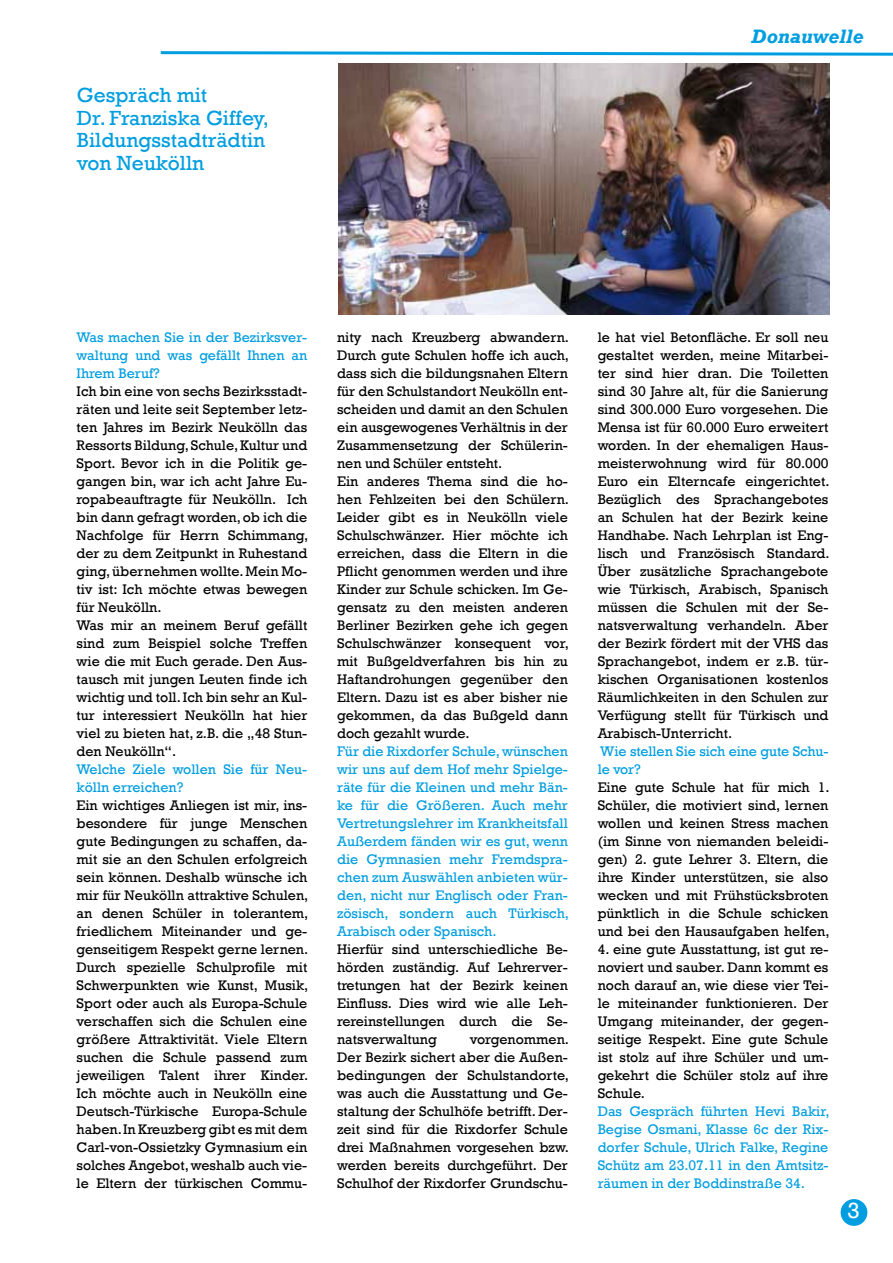
<style>
.page{position:relative;width:893px;height:1263px;background:#fff}
.page>*{position:absolute;margin:0;border:0;box-sizing:border-box;transform-origin:0 0}
.t1{font:22.5px "Rockwell";color:#fff}
.t2{font:21px/22.5px "Rockwell";color:#009ee0}
.t3{font:italic 700 19.95px "Rockwell";color:#009ee0}
.t4{font:14.25px/18px "Rockwell";color:#000;text-align:justify}
.t5{font:14.25px/18px "Rockwell";color:#009ee0;text-align:justify}
</style>
<div class="page">
<svg style="left:160px;top:51px;width:733px;height:5px"></svg>
<div style="left:841px;top:1199px;width:26px;height:27px;background:#009ee0;border-radius:50%"></div>
<img style="left:338px;top:64px;width:491px;height:251px">
<h2 class="t2" style="left:77px;top:84px;width:194px">Gespräch mit<br>Dr. Franziska Giffey,<br>Bildungsstadträdtin von Neukölln</h2>
<h3 class="t3" style="left:751px;top:24px;width:114px">Donauwelle</h3>
<p class="t5" style="left:77px;top:328px;width:232px">Was machen Sie in der Bezirksver&shy;waltung und was gefällt Ihnen an Ihrem Beruf?</p>
<p class="t4" style="left:77px;top:382px;width:233px;text-align:left">Ich bin eine von sechs Bezirksstadt&shy;räten und leite seit September letz&shy;ten Jahres im Bezirk Neukölln das<br>Ressorts Bildung, Schule, Kultur und<br>Sport. Bevor ich in die Politik ge&shy;gangen bin, war ich acht Jahre Eu&shy;ropabeauftragte für Neukölln. Ich bin dann gefragt worden, ob ich die<br>Nachfolge für Herrn Schimmang, der zu dem Zeitpunkt in Ruhestand ging, übernehmen wollte. Mein Mo&shy;tiv ist: Ich möchte etwas bewegen für Neukölln.<br>Was mir an meinem Beruf gefällt sind zum Beispiel solche Treffen wie die mit Euch gerade. Den Aus&shy;tausch mit jungen Leuten finde ich wichtig und toll. Ich bin sehr an Kul&shy;tur interessiert Neukölln hat hier viel zu bieten hat, z.B. die „48 Stun&shy;den Neukölln“.</p>
<p class="t5" style="left:77px;top:760px;width:232px">Welche Ziele wollen Sie für Neu&shy;kölln erreichen?</p>
<p class="t4" style="left:77px;top:796px;width:233px">Ein wichtiges Anliegen ist mir, ins&shy;besondere für junge Menschen gute Bedingungen zu schaffen, da&shy;mit sie an den Schulen erfolgreich sein können. Deshalb wünsche ich mir für Neukölln attraktive Schulen, an denen Schüler in tolerantem, friedlichem Miteinander und ge&shy;genseitigem Respekt gerne lernen.<br>Durch spezielle Schulprofile mit Schwerpunkten wie Kunst, Musik, Sport oder auch als Europa-Schule verschaffen sich die Schulen eine größere Attraktivität. Viele Eltern suchen die Schule passend zum jeweiligen Talent ihrer Kinder.<br>Ich möchte auch in Neukölln eine Deutsch-Türkische Europa-Schule haben. In Kreuzberg gibt es mit dem Carl-von-Ossietzky Gymnasium ein solches Angebot, weshalb auch vie&shy;le Eltern der türkischen Commu-</p>
<p class="t4" style="left:337px;top:328px;width:233px;text-align:left">nity nach Kreuzberg abwandern.<br>Durch gute Schulen hoffe ich auch, dass sich die bildungsnahen Eltern für den Schulstandort Neukölln ent&shy;scheiden und damit an den Schulen ein ausgewogenes Verhältnis in der<br>Zusammensetzung der Schülerin&shy;nen und Schüler entsteht.<br>Ein anderes Thema sind die ho&shy;hen Fehlzeiten bei den Schülern.<br>Leider gibt es in Neukölln viele<br>Schulschwänzer. Hier möchte ich erreichen, dass die Eltern in die<br>Pflicht genommen werden und ihre<br>Kinder zur Schule schicken. Im Ge&shy;gensatz zu den meisten anderen<br>Berliner Bezirken gehe ich gegen<br>Schulschwänzer konsequent vor, mit Bußgeldverfahren bis hin zu<br>Haftandrohungen gegenüber den<br>Eltern. Dazu ist es aber bisher nie gekommen, da das Bußgeld dann doch gezahlt wurde.</p>
<p class="t5" style="left:337px;top:742px;width:233px">Für die Rixdorfer Schule, wünschen wir uns auf dem Hof mehr Spielge&shy;räte für die Kleinen und mehr Bän&shy;ke für die Größeren. Auch mehr Vertretungslehrer im Krankheitsfall Außerdem fänden wir es gut, wenn die Gymnasien mehr Fremdspra&shy;chen zum Auswählen anbieten wür&shy;den, nicht nur Englisch oder Fran&shy;zösisch, sondern auch Türkisch, Arabisch oder Spanisch.</p>
<p class="t4" style="left:337px;top:940px;width:232px">Hierfür sind unterschiedliche Be&shy;hörden zuständig. Auf Lehrerver&shy;tretungen hat der Bezirk keinen Einfluss. Dies wird wie alle Leh&shy;rereinstellungen durch die Se&shy;natsverwaltung</p>
<p class="t4" style="left:337px;top:1030px;width:233px;text-indent:133px">vorgenommen.<br>Der Bezirk sichert aber die Außen&shy;bedingungen der Schulstandorte, was auch die Ausstattung und Ge&shy;staltung der Schulhöfe betrifft. Der&shy;zeit sind für die Rixdorfer Schule drei Maßnahmen vorgesehen bzw. werden bereits durchgeführt. Der Schulhof der Rixdorfer Grundschu-</p>
<p class="t4" style="left:598px;top:328px;width:233px">le hat viel Betonfläche. Er soll neu gestaltet werden, meine Mitarbei&shy;ter sind hier dran. Die Toiletten sind 30 Jahre alt, für die Sanierung sind 300.000 Euro vorgesehen. Die Mensa ist für 60.000 Euro erweitert worden. In der ehemaligen Haus&shy;meisterwohnung wird für 80.000<br>Euro ein Elterncafe eingerichtet.<br>Bezüglich des Sprachangebotes an Schulen hat der Bezirk keine Handhabe. Nach Lehrplan ist Eng&shy;lisch und Französisch Standard.<br>Über zusätzliche Sprachangebote wie Türkisch, Arabisch, Spanisch müssen die Schulen mit der Se&shy;natsverwaltung verhandeln. Aber der Bezirk fördert mit der VHS das Sprachangebot, indem er z.B. tür&shy;kischen Organisationen kostenlos Räumlichkeiten in den Schulen zur Verfügung stellt für Türkisch und Arabisch-Unterricht.</p>
<p class="t5" style="left:598px;top:742px;width:232px">Wie stellen Sie sich eine gute Schu&shy;le vor?</p>
<p class="t4" style="left:598px;top:778px;width:233px">Eine gute Schule hat für mich 1.<br>Schüler, die motiviert sind, lernen wollen und keinen Stress machen (im Sinne von niemanden beleidi&shy;gen) 2. gute Lehrer 3. Eltern, die ihre Kinder unterstützen, sie also wecken und mit Frühstücksbroten pünktlich in die Schule schicken und bei den Hausaufgaben helfen,</p>
<p class="t4" style="left:598px;top:940px;width:232px">4. eine gute Ausstattung, ist gut re&shy;noviert und sauber. Dann kommt es noch darauf an, wie diese vier Tei&shy;le miteinander funktionieren. Der Umgang miteinander, der gegen&shy;seitige Respekt. Eine gute Schule ist stolz auf ihre Schüler und um&shy;gekehrt die Schüler stolz auf ihre Schule.</p>
<p class="t5" style="left:598px;top:1102px;width:233px">Das Gespräch führten Hevi Bakir, Begise Osmani, Klasse 6c der Rix&shy;dorfer Schule, Ulrich Falke, Regine Schütz am 23.07.11 in den Amtsitz&shy;räumen in der Boddinstraße 34.</p>
<h1 class="t1" style="left:847px;top:1197px;width:14px">3</h1>
</div>
